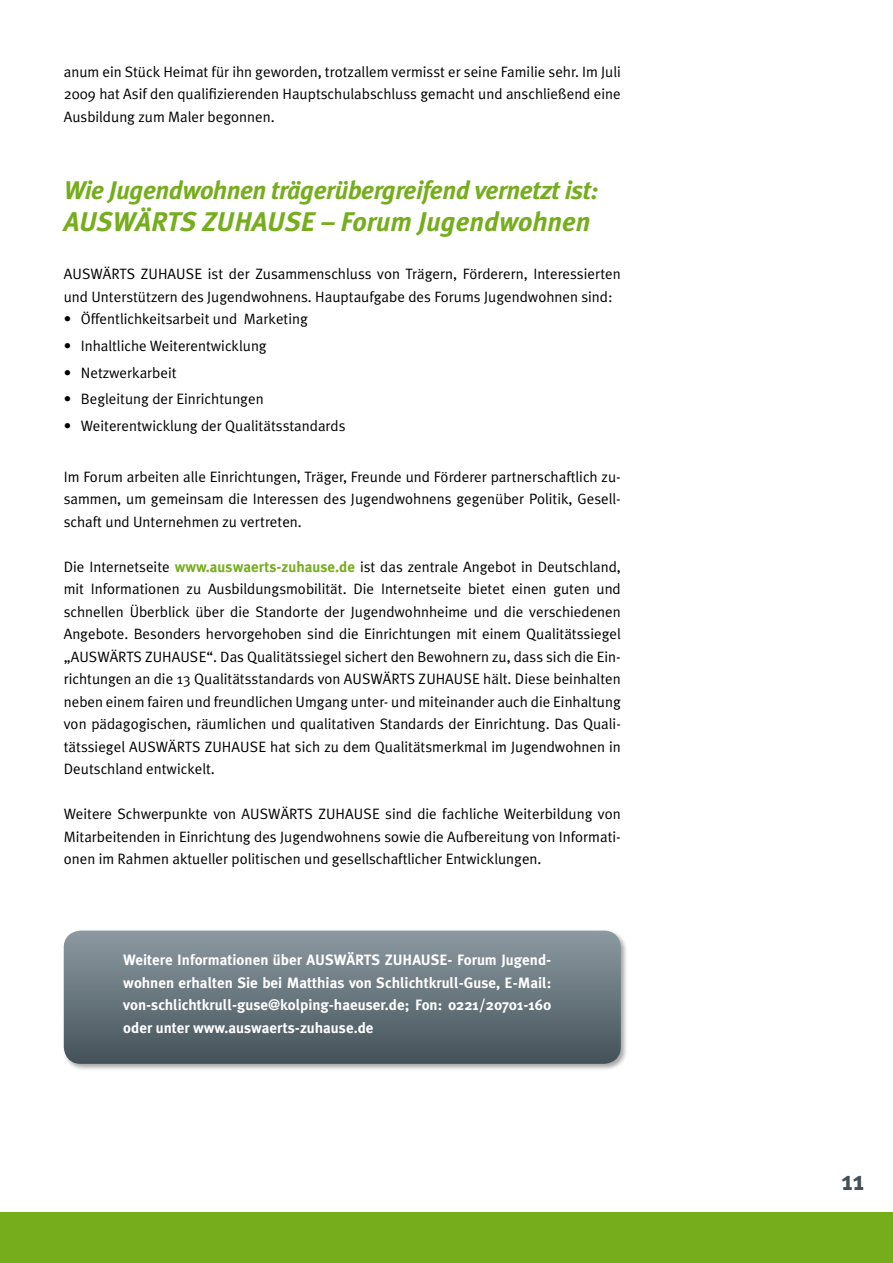
<style>
.page{position:relative;width:893px;height:1263px;background:#fff}
.page>*{position:absolute;margin:0;border:0;box-sizing:border-box;transform-origin:0 0}
.t1{font:italic 700 27px "Meta Plus";color:#76ad1c}
.t2{font:700 27px "Meta Plus";color:#435058}
.t3{font:italic 700 25.5px "Meta Plus";letter-spacing:-.02em;color:#76ad1c}
.t4{font:15px/22.5px "Meta Plus Normal";color:#000;text-align:justify}
.t5{font:700 15px/22.5px "Meta Plus";color:#fff;text-align:justify}
.s1{font-family:"Meta Plus";font-weight:700;color:#76ad1c}
</style>
<div class="page">
<div style="left:0;top:1212px;width:893px;height:51px;background:#76ad1c"></div>
<div style="left:62px;top:929px;width:567px;height:142px;background:#000;opacity:.35"></div>
<svg style="left:64px;top:930px;width:557px;height:134px;background:#69767e"></svg>
<p class="t4" style="left:64px;top:60px;width:559px">anum ein Stück Heimat für ihn geworden, trotzallem vermisst er seine Familie sehr. Im Juli 2009 hat Asif den qualifizierenden Hauptschulabschluss gemacht und anschließend eine Ausbildung zum Maler begonnen.</p>
<h2 class="t3" style="left:64px;top:175px;width:536px">Wie Jugendwohnen trägerübergreifend vernetzt ist:</h2>
<h1 class="t1" style="left:64px;top:206px;width:528px">AUSWÄRTS ZUHAUSE – Forum Jugendwohnen</h1>
<p class="t4" style="left:64px;top:262px;width:559px">AUSWÄRTS ZUHAUSE ist der Zusammenschluss von Trägern, Förderern, Interessierten und Unterstützern des Jugendwohnens. Hauptaufgabe des Forums Jugendwohnen sind:</p>
<p class="t4" style="left:64px;top:307px;width:246px">• Öffentlichkeitsarbeit und Marketing</p>
<p class="t4" style="left:64px;top:334px;width:204px">• Inhaltliche Weiterentwicklung</p>
<p class="t4" style="left:64px;top:361px;width:114px">• Netzwerkarbeit</p>
<p class="t4" style="left:64px;top:388px;width:201px">• Begleitung der Einrichtungen</p>
<p class="t4" style="left:64px;top:414px;width:283px">• Weiterentwicklung der Qualitätsstandards</p>
<p class="t4" style="left:64px;top:465px;width:558px">Im Forum arbeiten alle Einrichtungen, Träger, Freunde und Förderer partnerschaftlich zu&shy;sammen, um gemeinsam die Interessen des Jugendwohnens gegenüber Politik, Gesell&shy;schaft und Unternehmen zu vertreten.</p>
<p class="t4" style="left:64px;top:555px;width:559px">Die Internetseite <span class="s1">www.auswaerts-zuhause.de</span> ist das zentrale Angebot in Deutschland, mit Informationen zu Ausbildungsmobilität. Die Internetseite bietet einen guten und schnellen Überblick über die Standorte der Jugendwohnheime und die verschiedenen Angebote. Besonders hervorgehoben sind die Einrichtungen mit einem Qualitätssiegel „AUSWÄRTS ZUHAUSE“. Das Qualitätssiegel sichert den Bewohnern zu, dass sich die Ein&shy;richtungen an die 13 Qualitätsstandards von AUSWÄRTS ZUHAUSE hält. Diese beinhalten neben einem fairen und freundlichen Umgang unter- und miteinander auch die Einhaltung von pädagogischen, räumlichen und qualitativen Standards der Einrichtung. Das Quali&shy;tätssiegel AUSWÄRTS ZUHAUSE hat sich zu dem Qualitätsmerkmal im Jugendwohnen in Deutschland entwickelt.</p>
<p class="t4" style="left:64px;top:802px;width:558px">Weitere Schwerpunkte von AUSWÄRTS ZUHAUSE sind die fachliche Weiterbildung von Mitarbeitenden in Einrichtung des Jugendwohnens sowie die Aufbereitung von Informati&shy;onen im Rahmen aktueller politischen und gesellschaftlicher Entwicklungen.</p>
<p class="t5" style="left:123px;top:949px;width:430px">Weitere Informationen über AUSWÄRTS ZUHAUSE- Forum Jugend&shy;wohnen erhalten Sie bei Matthias von Schlichtkrull-Guse, E-Mail: von-schlichtkrull-guse@kolping-haeuser.de; Fon: 0221/20701-160 oder unter www.auswaerts-zuhause.de</p>
<h1 class="t2" style="left:842px;top:1165px;width:24px">11</h1>
</div>
